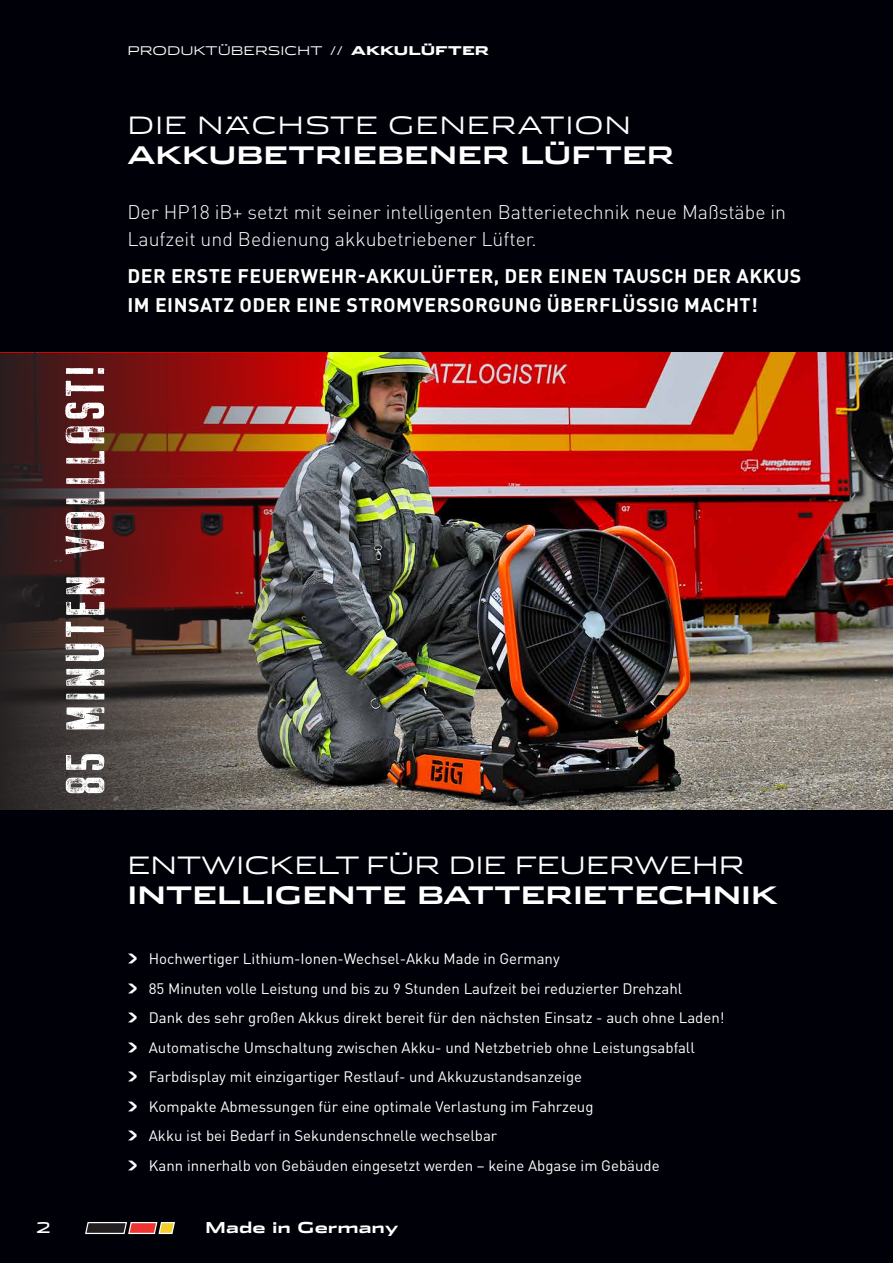
<style>
.page{position:relative;width:893px;height:1263px;background:#000008}
.page>*{position:absolute;margin:0;border:0;box-sizing:border-box;transform-origin:0 0}
.t1{font:54px "Buckwheat TC Rough";letter-spacing:.035em;color:#fff}
.t2{font:700 24px "Stainless Extended";color:#fff}
.t3{font:300 24px "Stainless Ext";color:#fff}
.t4{font:300 24px "Stainless Ext";letter-spacing:.04em;color:#fff}
.t5{font:300 19.5px/27px "DIN Pro";color:#fff}
.t6{font:700 19.5px/28.5px "DIN Pro";letter-spacing:.025em;color:#fff}
.t7{font:15px/29.5px "DIN Pro";color:#fff}
.t8{font:700 15px "Stainless Extended";color:#fff}
.t9{font:14.7px "Stainless Ext";color:#fff}
.t10{font:300 12px "Stainless Ext";color:#fff}
.s1{font-weight:900}
.s2{font-family:"Stainless Ext";font-weight:900}
</style>
<div class="page">
<img style="left:323px;top:353px;width:570px;height:456px">
<svg style="left:85px;top:1222px;width:90px;height:13px"></svg>
<img style="left:0;top:353px;width:323px;height:456px">
<p class="t10" style="left:127px;top:43px;width:363px">PRODUKTÜBERSICHT // <span class="s1">AKKULÜFTER</span></p>
<h1 class="t1" style="left:53px;top:796px;width:432px;rotate:-90deg">85 MINUTEN VOLLLAST!</h1>
<h2 class="t4" style="left:127px;top:111px;width:505px">DIE NÄCHSTE GENERATION</h2>
<h2 class="t2" style="left:127px;top:140px;width:548px">AKKUBETRIEBENER LÜFTER</h2>
<h3 class="t5" style="left:127px;top:198px;width:660px">Der HP18 iB+ setzt mit seiner intelligenten Batterietechnik neue Maßstäbe in<br>Laufzeit und Bedienung akkubetriebener Lüfter.</h3>
<h3 class="t6" style="left:127px;top:261px;width:675px">DER ERSTE FEUERWEHR-AKKULÜFTER, DER EINEN TAUSCH DER AKKUS<br>IM EINSATZ ODER EINE STROMVERSORGUNG ÜBERFLÜSSIG MACHT!</h3>
<p class="t9" style="left:37px;top:1219px;width:16px">2</p>
<h2 class="t3" style="left:128px;top:851px;width:619px">ENTWICKELT FÜR DIE FEUERWEHR</h2>
<h2 class="t2" style="left:128px;top:879px;width:652px">INTELLIGENTE BATTERIETECHNIK</h2>
<p class="t7" style="left:128px;top:943px;width:598px"><span class="s2">&gt;</span> Hochwertiger Lithium-Ionen-Wechsel-Akku Made in Germany<br><span class="s2">&gt;</span> 85 Minuten volle Leistung und bis zu 9 Stunden Laufzeit bei reduzierter Drehzahl<br><span class="s2">&gt;</span> Dank des sehr großen Akkus direkt bereit für den nächsten Einsatz - auch ohne Laden! <span class="s2">&gt;</span> Automatische Umschaltung zwischen Akku- und Netzbetrieb ohne Leistungsabfall<br><span class="s2">&gt;</span> Farbdisplay mit einzigartiger Restlauf- und Akkuzustandsanzeige<br><span class="s2">&gt;</span> Kompakte Abmessungen für eine optimale Verlastung im Fahrzeug<br><span class="s2">&gt;</span> Akku ist bei Bedarf in Sekundenschnelle wechselbar<br><span class="s2">&gt;</span> Kann innerhalb von Gebäuden eingesetzt werden – keine Abgase im Gebäude</p>
<p class="t8" style="left:205px;top:1218px;width:195px">Made in Germany</p>
</div>
